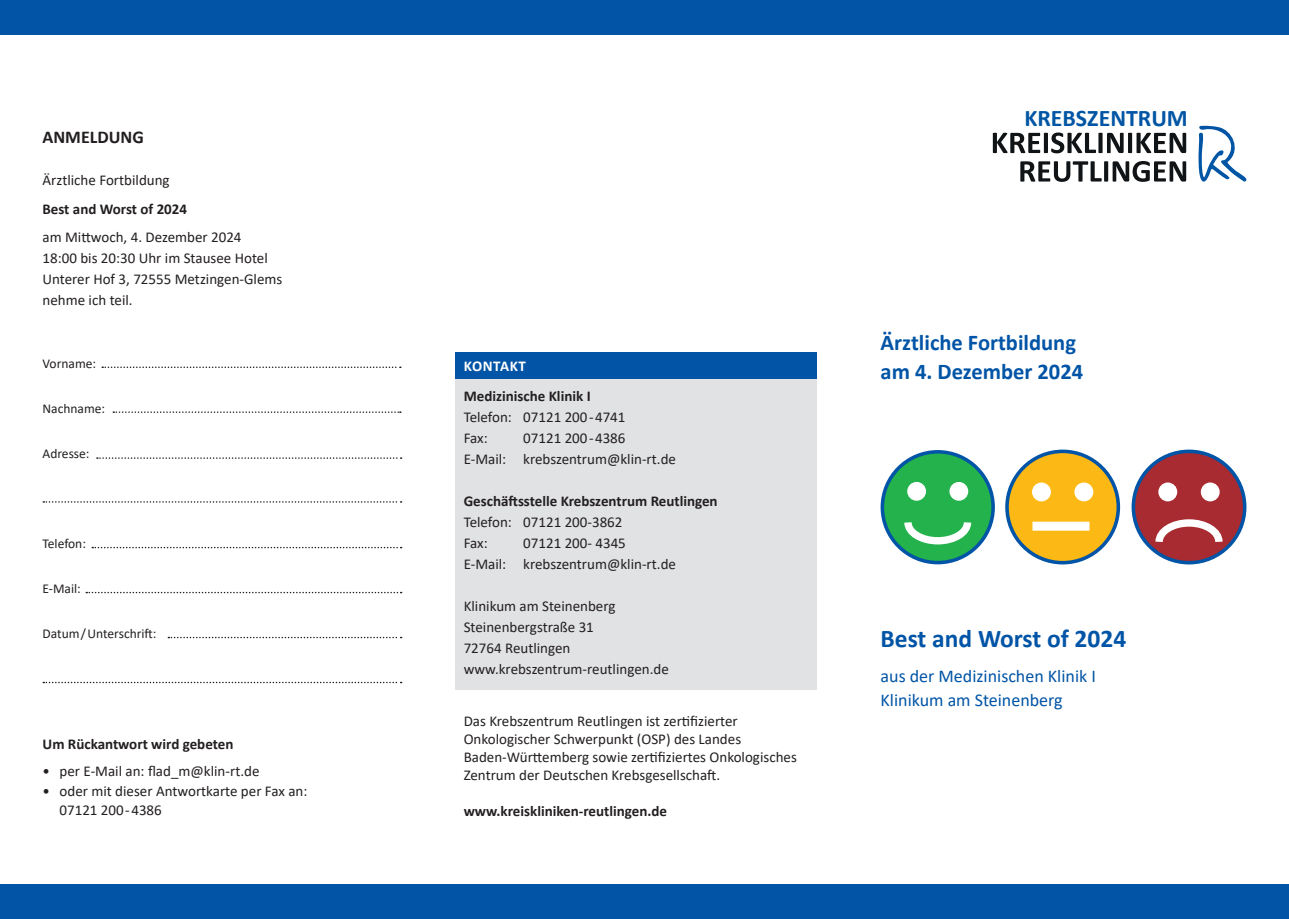
<style>
.page{position:relative;width:1289px;height:919px;background:#fff}
.page>*{position:absolute;margin:0;border:0;box-sizing:border-box;transform-origin:0 0}
.t1{font:700 25.5px "Calibri";color:#0154a6}
.t2{font:700 23.85px "Calibri";color:#0155a4}
.t3{font:700 22.5px/28.5px "Calibri";color:#0154a6}
.t4{font:18px/24px "Calibri";color:#0154a6}
.t5{font:700 18px "Calibri";color:#231f20}
.t6{font:15px/21px "Calibri";color:#231f20}
.t7{font:700 15px "Calibri";color:#231f20}
.t8{font:700 15px "Calibri";letter-spacing:.04em;color:#fff}
.t9{font:13.5px "Calibri";color:#231f20}
</style>
<div class="page">
<div style="left:0;top:0;width:1288px;height:34px;background:#0154a6"></div>
<div style="left:0;top:884px;width:1288px;height:34px;background:#0154a6"></div>
<div style="left:1007px;top:451px;width:111px;height:111px;background:#fcb814;border-radius:50%"></div>
<div style="left:1005px;top:449px;width:115px;height:115px;border:4px solid #0154a6;border-radius:50%"></div>
<div style="left:1032px;top:483px;width:18px;height:17px;background:#fff;border-radius:50%"></div>
<div style="left:1031px;top:482px;width:19px;height:19px;border:2px solid #fff;border-radius:50%"></div>
<div style="left:1075px;top:483px;width:17px;height:17px;background:#fff;border-radius:50%"></div>
<div style="left:1074px;top:482px;width:19px;height:19px;border:2px solid #fff;border-radius:50%"></div>
<div style="left:1133px;top:451px;width:111px;height:111px;background:#a72b30;border-radius:50%"></div>
<div style="left:1131px;top:449px;width:115px;height:115px;border:4px solid #0154a6;border-radius:50%"></div>
<div style="left:1159px;top:483px;width:17px;height:17px;background:#fff;border-radius:50%"></div>
<div style="left:1158px;top:482px;width:19px;height:19px;border:2px solid #fff;border-radius:50%"></div>
<div style="left:1201px;top:483px;width:17px;height:17px;background:#fff;border-radius:50%"></div>
<div style="left:1200px;top:482px;width:19px;height:19px;border:2px solid #fff;border-radius:50%"></div>
<svg style="left:1151px;top:519px;width:75px;height:30px"></svg>
<div style="left:882px;top:452px;width:111px;height:110px;background:#23b24b;border-radius:50%"></div>
<div style="left:880px;top:450px;width:114px;height:114px;border:4px solid #0154a6;border-radius:50%"></div>
<div style="left:908px;top:482px;width:17px;height:18px;background:#fff;border-radius:50%"></div>
<div style="left:907px;top:482px;width:19px;height:18px;border:2px solid #fff;border-radius:50%"></div>
<div style="left:950px;top:482px;width:17px;height:18px;background:#fff;border-radius:50%"></div>
<div style="left:949px;top:482px;width:19px;height:18px;border:2px solid #fff;border-radius:50%"></div>
<svg style="left:900px;top:522px;width:74px;height:26px"></svg>
<div style="left:1032px;top:521px;width:57px;height:9px;background:#fff"></div>
<svg style="left:992px;top:132px;width:194px;height:21px"></svg>
<svg style="left:1020px;top:161px;width:166px;height:21px"></svg>
<svg style="left:1198px;top:125px;width:48px;height:57px"></svg>
<div style="left:455px;top:373px;width:361px;height:317px;background:#e1e2e4"></div>
<div style="left:455px;top:352px;width:361px;height:27px;background:#0154a6"></div>
<svg style="left:102px;top:366px;width:299px;height:2px"></svg>
<svg style="left:113px;top:411px;width:288px;height:2px"></svg>
<svg style="left:97px;top:457px;width:304px;height:2px"></svg>
<svg style="left:92px;top:547px;width:309px;height:1px"></svg>
<svg style="left:86px;top:591px;width:315px;height:2px"></svg>
<svg style="left:168px;top:636px;width:233px;height:2px"></svg>
<svg style="left:43px;top:681px;width:358px;height:2px"></svg>
<svg style="left:43px;top:501px;width:358px;height:1px"></svg>
<p class="t5" style="left:43px;top:124px;width:103px">ANMELDUNG</p>
<p class="t6" style="left:43px;top:169px;width:129px">Ärztliche Fortbildung</p>
<p class="t7" style="left:43px;top:198px;width:146px">Best and Worst of 2024</p>
<p class="t6" style="left:43px;top:226px;width:241px">am Mittwoch, 4. Dezember 2024<br>18:00 bis 20:30 Uhr im Stausee Hotel<br>Unterer Hof 3, 72555 Metzingen-Glems nehme ich teil.</p>
<p class="t9" style="left:43px;top:354px;width:55px">Vorname:</p>
<p class="t9" style="left:43px;top:399px;width:64px">Nachname:</p>
<p class="t9" style="left:43px;top:444px;width:49px">Adresse:</p>
<p class="t9" style="left:43px;top:534px;width:45px">Telefon:</p>
<p class="t9" style="left:43px;top:579px;width:40px">E-Mail:</p>
<p class="t9" style="left:43px;top:624px;width:115px">Datum/Unterschrift:</p>
<p class="t7" style="left:43px;top:733px;width:192px">Um Rückantwort wird gebeten</p>
<p class="t6" style="left:43px;top:760px;width:218px">• per E-Mail an: flad_m@klin-rt.de</p>
<p class="t6" style="left:60px;top:780px;width:249px;line-height:19.5px;text-indent:-17px">• oder mit dieser Antwortkarte per Fax an:<br>07121 200-4386</p>
<p class="t8" style="left:464px;top:355px;width:64px">KONTAKT</p>
<p class="t7" style="left:463px;top:385px;width:128px">Medizinische Klinik I</p>
<p class="t6" style="left:463px;top:406px;width:163px">Telefon: 07121 200-4741<br>Fax:</p>
<p class="t6" style="left:463px;top:427px;width:214px;text-indent:60px">07121 200-4386<br>E-Mail: krebszentrum@klin-rt.de</p>
<p class="t7" style="left:463px;top:490px;width:255px">Geschäftsstelle Krebszentrum Reutlingen</p>
<p class="t6" style="left:463px;top:511px;width:160px">Telefon: 07121 200-3862<br>Fax:</p>
<p class="t6" style="left:463px;top:532px;width:214px;text-indent:60px">07121 200- 4345<br>E-Mail: krebszentrum@klin-rt.de</p>
<p class="t6" style="left:463px;top:595px;width:207px">Klinikum am Steinenberg<br>Steinenbergstraße 31<br>72764 Reutlingen www.krebszentrum-reutlingen.de</p>
<p class="t6" style="left:463px;top:711px;width:335px;line-height:18px">Das Krebszentrum Reutlingen ist zertifizierter Onkologischer Schwerpunkt (OSP) des Landes Baden-Württemberg sowie zertifiziertes Onkologisches Zentrum der Deutschen Krebsgesellschaft.</p>
<p class="t7" style="left:463px;top:800px;width:205px">www.kreiskliniken-reutlingen.de</p>
<h2 class="t2" style="left:1024px;top:101px;width:165px">KREBSZENTRUM</h2>
<h3 class="t3" style="left:880px;top:328px;width:204px">Ärztliche Fortbildung am 4. Dezember 2024</h3>
<h1 class="t1" style="left:880px;top:620px;width:247px">Best and Worst of 2024</h1>
<p class="t4" style="left:880px;top:663px;width:217px">aus der Medizinischen Klinik I<br>Klinikum am Steinenberg</p>
</div>
